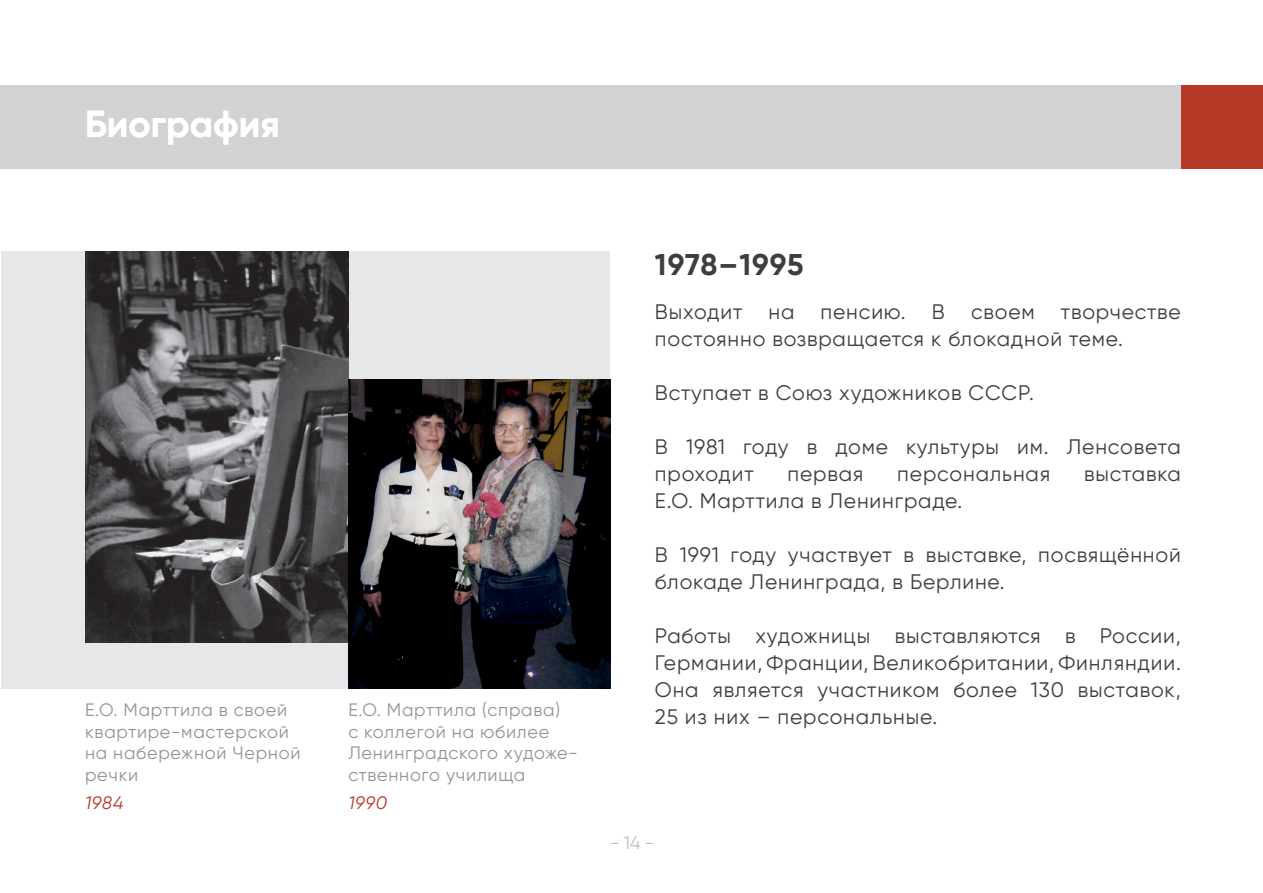
<style>
.page{position:relative;width:1263px;height:893px;background:#fff}
.page>*{position:absolute;margin:0;border:0;box-sizing:border-box;transform-origin:0 0}
.t1{font:700 37.5px "Gilroy";color:#fff}
.t2{font:700 30px "Gilroy";letter-spacing:.035em;color:#3e3e3f}
.t3{font:21px/27px "Gilroy";letter-spacing:.04em;color:#3e3e3f}
.t4{font:18px/21.6px "Gilroy";letter-spacing:.04em;color:#939598}
.t5{font:italic 18px "Gilroy";letter-spacing:.04em;color:#b63928}
.t6{font:18px "Gilroy";color:#bcbdc0}
</style>
<div class="page">
<div style="left:1px;top:85px;width:1180px;height:83px;background:#d1d2d4"></div>
<div style="left:1181px;top:85px;width:82px;height:83px;background:#b63928"></div>
<div style="left:2px;top:251px;width:608px;height:438px;background:#e6e7e9"></div>
<img style="left:85px;top:251px;width:263px;height:392px">
<img style="left:348px;top:380px;width:263px;height:309px">
<h1 class="t1" style="left:85px;top:101px;width:196px">Биография</h1>
<p class="t4" style="left:85px;top:699px;width:217px">Е.О. Марттила в своей квартире-мастерской на набережной Черной речки</p>
<p class="t4" style="left:348px;top:699px;width:231px">Е.О. Марттила (справа)<br>с коллегой на юбилее<br>Ленинградского художе&shy;ственного училища</p>
<p class="t5" style="left:85px;top:792px;width:40px">1984</p>
<p class="t5" style="left:348px;top:792px;width:40px">1990</p>
<h2 class="t2" style="left:655px;top:246px;width:150px">1978–1995</h2>
<p class="t3" style="left:655px;top:298px;width:527px">Выходит на пенсию. В своем творчестве постоянно возвращается к блокадной теме.</p>
<p class="t3" style="left:655px;top:379px;width:381px">Вступает в Союз художников СССР.</p>
<p class="t3" style="left:655px;top:433px;width:527px">В 1981 году в доме культуры им. Ленсовета проходит</p>
<p class="t3" style="left:787px;top:460px;width:77px">первая</p>
<p class="t3" style="left:897px;top:460px;width:154px">персональная</p>
<p class="t3" style="left:1084px;top:460px;width:98px">выставка</p>
<p class="t3" style="left:655px;top:487px;width:309px">Е.О. Марттила в Ленинграде.</p>
<p class="t3" style="left:655px;top:541px;width:527px">В 1991 году участвует в выставке, посвящённой блокаде Ленинграда, в Берлине.</p>
<p class="t3" style="left:655px;top:622px;width:527px;text-align:justify">Работы художницы выставляются в России, Германии, Франции, Великобритании, Финляндии.<br>Она является участником более 130 выставок, 25 из них – персональные.</p>
<p class="t6" style="left:610px;top:832px;width:46px">- 14 -</p>
</div>
